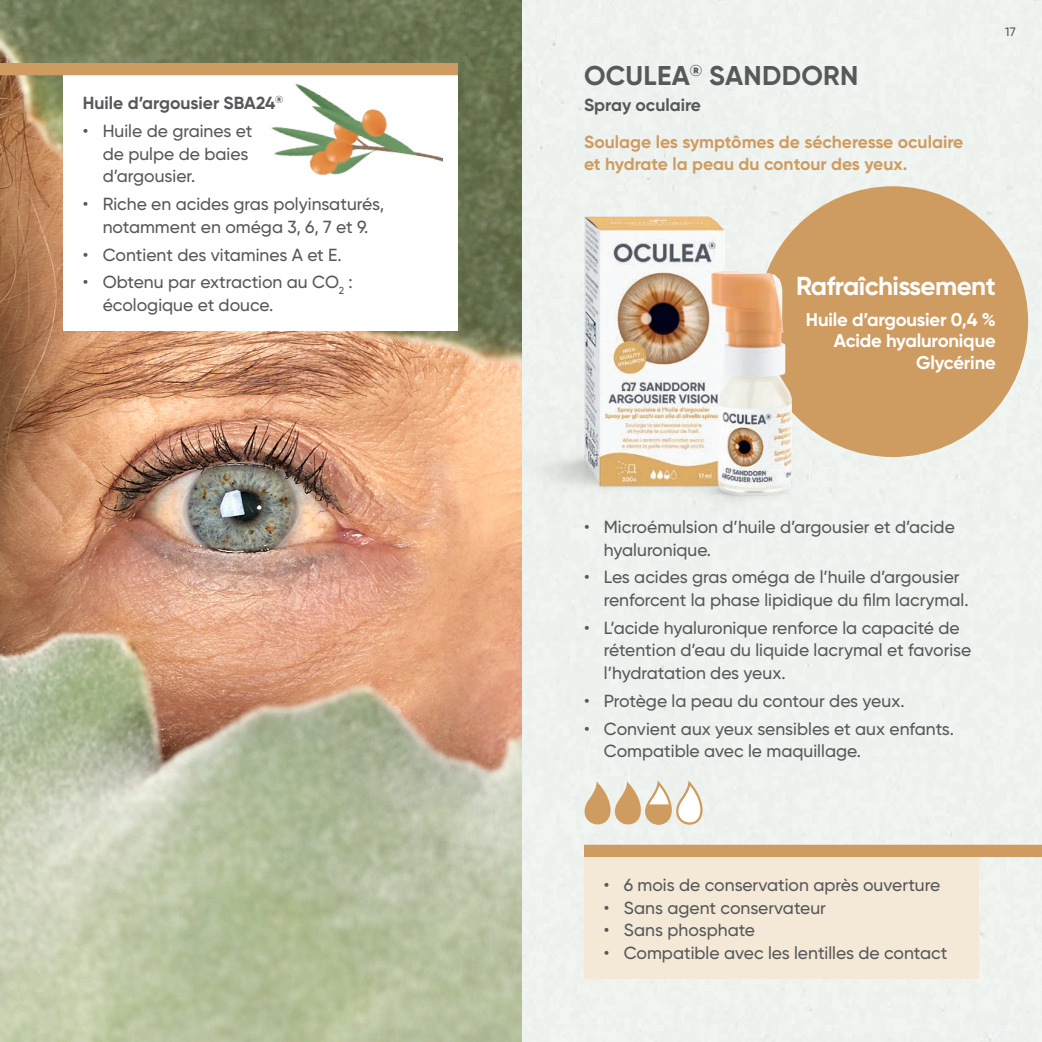
<style>
.page{position:relative;width:1042px;height:1042px;background:#fff}
.page>*{position:absolute;margin:0;border:0;box-sizing:border-box;transform-origin:0 0}
.t1{font:700 27.12px "Gilroy";letter-spacing:.01em;color:#57585a}
.t2{font:700 26.07px "Gilroy";letter-spacing:-.02em;color:#fff}
.t3{font:700 18.38px "Gilroy";letter-spacing:-.01em;color:#fff}
.t4{font:500 17.5px/22.8px "Gilroy";color:#57585a}
.t5{font:700 17.5px "Gilroy";color:#ce9c61}
.t6{font:700 17.5px "Gilroy";color:#57585a}
.t7{font:500 12.25px "Gilroy";color:#57585a}
</style>
<div class="page">
<img style="left:0;top:0;width:521px;height:1042px">
<div style="left:757px;top:186px;width:271px;height:271px;background:#ce9c61;border-radius:50%"></div>
<div style="left:584px;top:857px;width:395px;height:122px;background:#f4e8d7"></div>
<div style="left:584px;top:845px;width:458px;height:12px;background:#ce9c61"></div>
<svg style="left:581px;top:778px;width:123px;height:49px"></svg>
<div style="left:63px;top:75px;width:395px;height:256px;background:#fff"></div>
<div style="left:0;top:63px;width:458px;height:12px;background:#ce9c61"></div>
<img style="left:209px;top:0;width:347px;height:205px">
<img style="left:420px;top:205px;width:405px;height:334px">
<p class="t6" style="left:83px;top:92px;width:202px">Huile d’argousier SBA24<sup>®</sup></p>
<p class="t4" style="left:103px;top:119px;width:151px;text-indent:-20px">• Huile de graines et de pulpe de baies d’argousier.</p>
<p class="t4" style="left:83px;top:192px;width:303px;text-align:center">• Riche en acides gras polyinsaturés, notamment en oméga 3, 6, 7 et 9.</p>
<p class="t4" style="left:83px;top:243px;width:260px">• Contient des vitamines A et E.</p>
<p class="t4" style="left:103px;top:271px;width:251px;text-indent:-20px">• Obtenu par extraction au CO<sub>2</sub> : écologique et douce.</p>
<p class="t1" style="left:584px;top:58px;width:276px">OCULEA<sup>®</sup> SANDDORN</p>
<p class="t6" style="left:584px;top:94px;width:119px">Spray oculaire</p>
<p class="t5" style="left:584px;top:131px;width:381px">Soulage les symptômes de sécheresse oculaire</p>
<p class="t5" style="left:584px;top:153px;width:325px">et hydrate la peau du contour des yeux.</p>
<p class="t7" style="left:1005px;top:24px;width:12px">17</p>
<p class="t2" style="left:796px;top:270px;width:201px">Rafraîchissement</p>
<p class="t3" style="left:806px;top:308px;width:191px">Huile d’argousier 0,4 %</p>
<p class="t3" style="left:834px;top:329px;width:163px">Acide hyaluronique</p>
<p class="t3" style="left:916px;top:351px;width:81px">Glycérine</p>
<p class="t4" style="left:604px;top:515px;width:352px;text-indent:-20px">• Microémulsion d’huile d’argousier et d’acide hyaluronique.</p>
<p class="t4" style="left:604px;top:565px;width:366px;text-indent:-20px">• Les acides gras oméga de l’huile d’argousier renforcent la phase lipidique du film lacrymal.</p>
<p class="t4" style="left:604px;top:616px;width:369px;text-indent:-20px">• L’acide hyaluronique renforce la capacité de rétention d’eau du liquide lacrymal et favorise l’hydratation des yeux.</p>
<p class="t4" style="left:584px;top:689px;width:322px">• Protège la peau du contour des yeux.</p>
<p class="t4" style="left:604px;top:717px;width:352px;text-indent:-20px">• Convient aux yeux sensibles et aux enfants.<br>Compatible avec le maquillage.</p>
<p class="t4" style="left:604px;top:873px;width:338px">• 6 mois de conservation après ouverture</p>
<p class="t4" style="left:604px;top:896px;width:224px">• Sans agent conservateur</p>
<p class="t4" style="left:604px;top:918px;width:153px">• Sans phosphate</p>
<p class="t4" style="left:604px;top:941px;width:345px">• Compatible avec les lentilles de contact</p>
</div>
